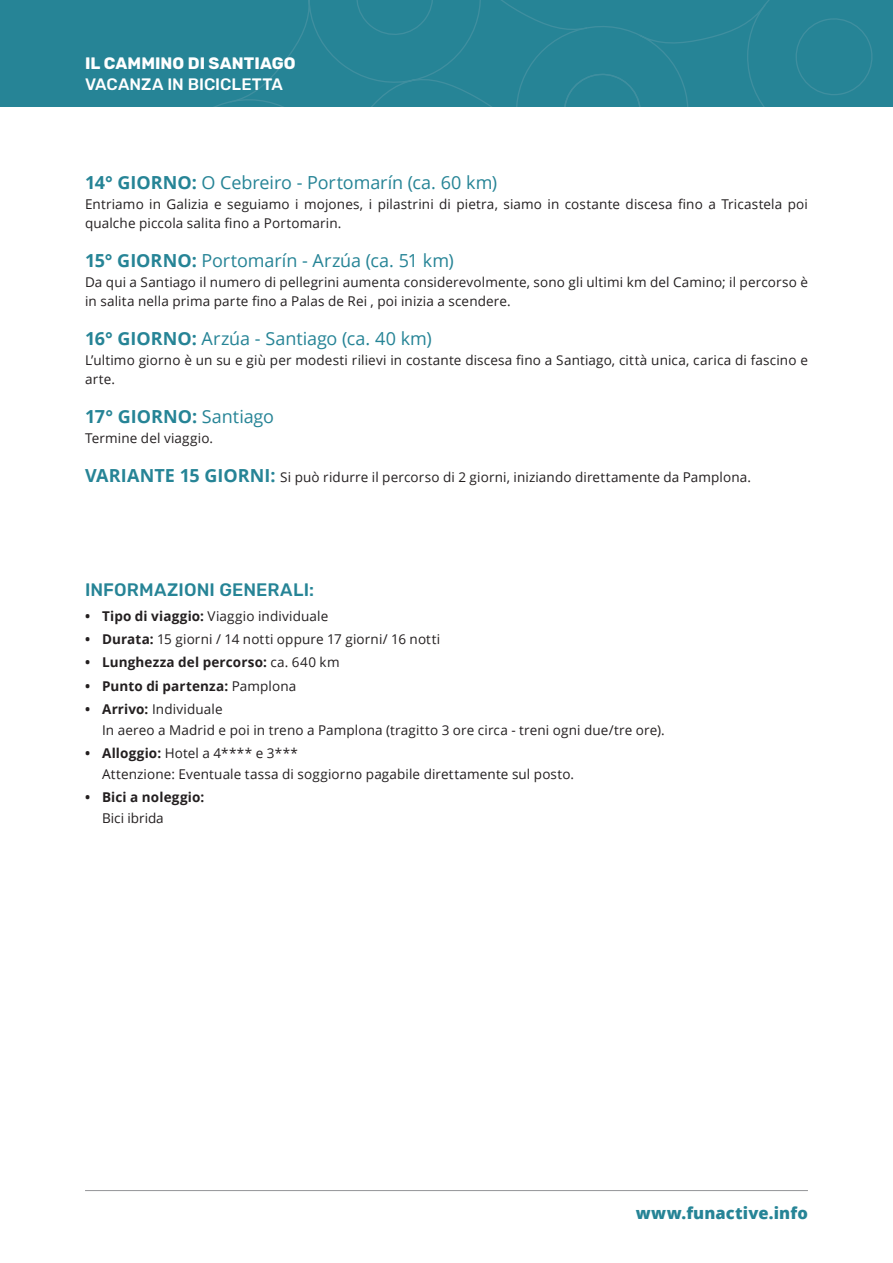
<style>
.page{position:relative;width:893px;height:1263px;background:#fff}
.page>*{position:absolute;margin:0;border:0;box-sizing:border-box;transform-origin:0 0}
.t1{font:18px "Open Sans";letter-spacing:-.005em;color:#268496}
.t2{font:500 18px "Rubik";letter-spacing:.005em;color:#268496}
.t3{font:700 18px "Open Sans";color:#268496}
.t4{font:700 16.5px "Rubik";letter-spacing:.005em;color:#fff}
.t5{font:500 16.5px "Rubik";color:#fff}
.t6{font:800 16.5px "Open Sans";letter-spacing:.01em;color:#268496}
.t7{font:13.5px/19.5px "Open Sans";letter-spacing:.01em;color:#231f20}
.t8{font:700 13.5px "Open Sans";letter-spacing:.01em;color:#231f20}
.s1{font-weight:700}
.s2{font-weight:400}
.s3{font-weight:700;font-size:18px;color:#268496}
</style>
<div class="page">
<div style="left:0;top:0;width:893px;height:106px;background:#268496"></div>
<svg style="left:216px;top:0;width:657px;height:106px"></svg>
<hr style="left:85px;top:1190px;width:723px;height:1px;background:#939598">
<p class="t4" style="left:85px;top:53px;width:212px">IL CAMMINO DI SANTIAGO</p>
<p class="t5" style="left:85px;top:74px;width:199px">VACANZA IN BICICLETTA</p>
<h1 class="t1" style="left:85px;top:170px;width:414px"><span class="s1">14° giorno:</span> O Cebreiro - Portomarín (ca. 60 km)</h1>
<p class="t7" style="left:85px;top:194px;width:724px">Entriamo in Galizia e seguiamo i mojones, i pilastrini di pietra, siamo in costante discesa fino a Tricastela poi qualche piccola salita fino a Portomarin.</p>
<h1 class="t1" style="left:85px;top:248px;width:370px"><span class="s1">15° giorno:</span> Portomarín - Arzúa (ca. 51 km)</h1>
<p class="t7" style="left:85px;top:272px;width:724px">Da qui a Santiago il numero di pellegrini aumenta considerevolmente, sono gli ultimi km del Camino; il percorso è in salita nella prima parte fino a Palas de Rei , poi inizia a scendere.</p>
<h1 class="t1" style="left:85px;top:326px;width:348px"><span class="s1">16° giorno:</span> Arzúa - Santiago (ca. 40 km)</h1>
<p class="t7" style="left:85px;top:350px;width:724px">L’ultimo giorno è un su e giù per modesti rilievi in costante discesa fino a Santiago, città unica, carica di fascino e arte.</p>
<h1 class="t3" style="left:85px;top:404px;width:191px">17° giorno: <span class="s2">Santiago</span></h1>
<p class="t7" style="left:85px;top:428px;width:130px">Termine del viaggio.</p>
<p class="t7" style="left:85px;top:467px;width:668px"><span class="s3">variante 15 giorni:</span> Si può ridurre il percorso di 2 giorni, iniziando direttamente da Pamplona.</p>
<h1 class="t2" style="left:85px;top:579px;width:68px">INFORMAZ</h1>
<h1 class="t2" style="left:179px;top:579px;width:137px">IONI GENERALI:</h1>
<p class="t7" style="left:85px;top:606px;width:245px"><span class="s1">• Tipo di viaggio:</span> Viaggio individuale</p>
<p class="t7" style="left:85px;top:629px;width:357px"><span class="s1">• Durata:</span> 15 giorni / 14 notti oppure 17 giorni/ 16 notti</p>
<p class="t8" style="left:85px;top:653px;width:256px">• Lunghezza del percorso: <span class="s2">ca. 640 km</span></p>
<p class="t8" style="left:85px;top:676px;width:213px">• Punto di partenza: <span class="s2">Pamplona</span></p>
<p class="t7" style="left:102px;top:698px;width:564px;line-height:21px;text-indent:-17px"><span class="s1">• Arrivo:</span> Individuale<br>In aereo a Madrid e poi in treno a Pamplona (tragitto 3 ore circa - treni ogni due/tre ore).</p>
<p class="t7" style="left:102px;top:742px;width:474px;line-height:21px;text-indent:-17px"><span class="s1">• Alloggio:</span> Hotel a 4**** e 3***<br>Attenzione: Eventuale tassa di soggiorno pagabile direttamente sul posto.</p>
<p class="t8" style="left:85px;top:787px;width:121px">• Bici a noleggio:</p>
<p class="t7" style="left:102px;top:808px;width:63px">Bici ibrida</p>
<p class="t6" style="left:636px;top:1200px;width:174px">www.funactive.info</p>
</div>
